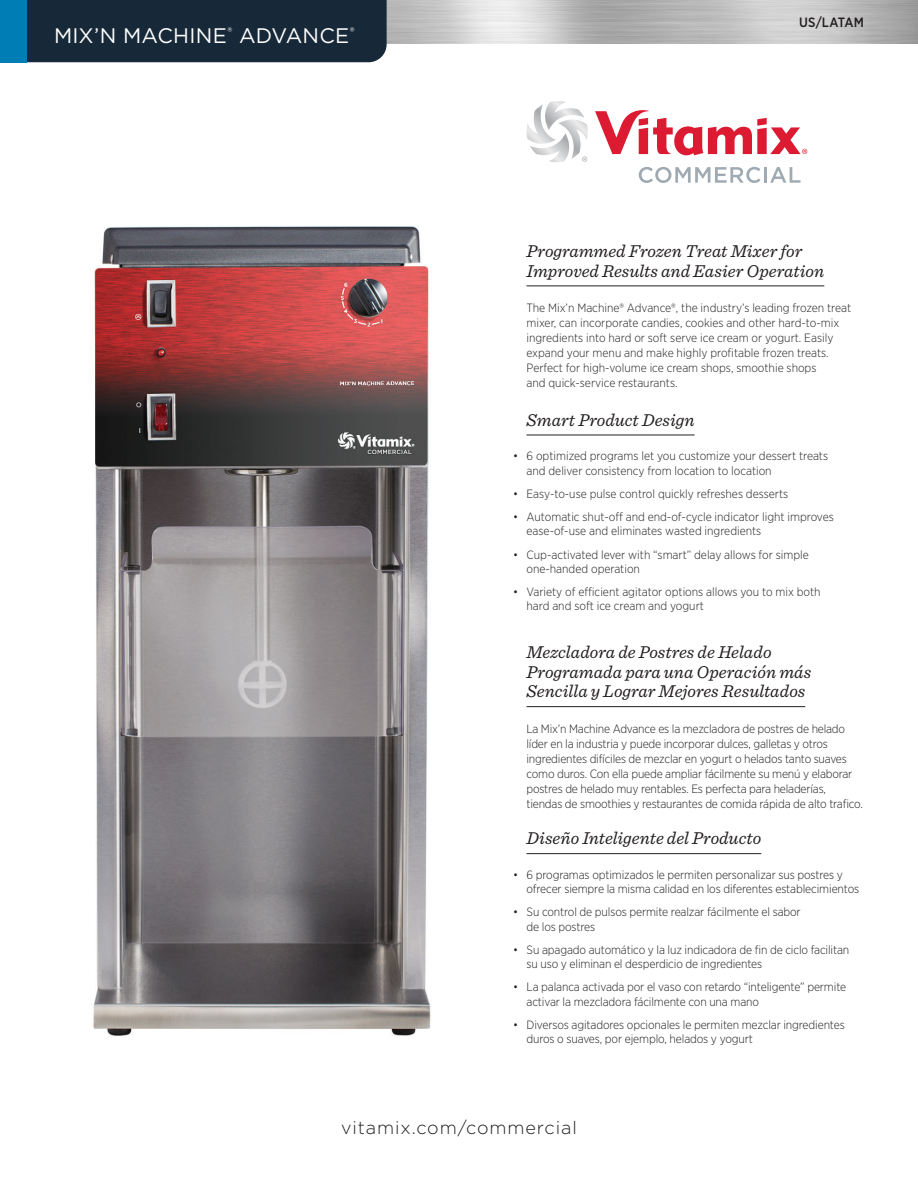
<style>
.page{position:relative;width:918px;height:1188px;background:#fff}
.page>*{position:absolute;margin:0;border:0;box-sizing:border-box;transform-origin:0 0}
.Machine_Name{font:21px "Gotham";letter-spacing:.01em;color:#fff}
.t1{font:italic 18px/19.5px "Sentinel";color:#231f20}
.t2{font:300 18px "Gotham";letter-spacing:.05em;color:#231f20}
.Region_Code{font:500 13.5px "Gotham Narrow";letter-spacing:.015em;color:#231f20}
.Text{font:300 12px/15px "Gotham Narrow";letter-spacing:-.01em;color:#231f20}
</style>
<div class="page">
<img style="left:93px;top:226px;width:338px;height:810px">
<svg style="left:595px;top:110px;width:212px;height:45px"></svg>
<svg style="left:526px;top:101px;width:62px;height:61px"></svg>
<svg style="left:639px;top:167px;width:122px;height:16px"></svg>
<hr style="left:764px;top:167px;width:3px;height:16px;background:#9faab2">
<svg style="left:770px;top:167px;width:31px;height:16px"></svg>
<div style="left:27px;top:0;width:360px;height:62px;background:#172938"></div>
<div style="left:0;top:0;width:27px;height:62px;background:#007db5"></div>
<hr style="left:526px;top:286px;width:298px;height:1px;background:#231f20">
<hr style="left:526px;top:435px;width:169px;height:1px;background:#231f20">
<hr style="left:526px;top:706px;width:279px;height:1px;background:#231f20">
<hr style="left:526px;top:853px;width:235px;height:1px;background:#231f20">
<p class="Machine_Name" style="left:54px;top:22px;width:302px">MIX’N MACHINE<sup>®</sup> ADVANCE<sup>®</sup></p>
<p class="Region_Code" style="left:799px;top:14px;width:66px">US/LATAM</p>
<p class="t1" style="left:526px;top:240px;width:299px">Programmed Frozen Treat Mixer for<br>Improved Results and Easier Operation</p>
<p class="Text" style="left:526px;top:300px;width:326px">The Mix’n Machine® Advance®, the industry’s leading frozen treat mixer, can incorporate candies, cookies and other hard-to-mix ingredients into hard or soft serve ice cream or yogurt. Easily expand your menu and make highly profitable frozen treats.<br>Perfect for high-volume ice cream shops, smoothie shops<br>and quick-service restaurants.</p>
<p class="t1" style="left:526px;top:409px;width:170px">Smart Product Design</p>
<p class="Text" style="left:526px;top:449px;width:303px;line-height:14.2px;text-indent:-14px">• 6 optimized programs let you customize your dessert treats and deliver consistency from location to location</p>
<p class="Text" style="left:513px;top:486px;width:277px">• Easy-to-use pulse control quickly refreshes desserts</p>
<p class="Text" style="left:526px;top:509px;width:309px;line-height:14.2px;text-indent:-14px">• Automatic shut-off and end-of-cycle indicator light improves ease-of-use and eliminates wasted ingredients</p>
<p class="Text" style="left:526px;top:547px;width:284px;line-height:14.2px;text-indent:-14px">• Cup-activated lever with “smart” delay allows for simple one-handed operation</p>
<p class="Text" style="left:526px;top:584px;width:296px;line-height:14.2px;text-indent:-14px">• Variety of efficient agitator options allows you to mix both hard and soft ice cream and yogurt</p>
<p class="t1" style="left:526px;top:642px;width:286px">Mezcladora de Postres de Helado<br>Programada para una Operación más<br>Sencilla y Lograr Mejores Resultados</p>
<p class="Text" style="left:526px;top:721px;width:338px">La Mix’n Machine Advance es la mezcladora de postres de helado líder en la industria y puede incorporar dulces, galletas y otros ingredientes difíciles de mezclar en yogurt o helados tanto suaves como duros. Con ella puede ampliar fácilmente su menú y elaborar postres de helado muy rentables. Es perfecta para heladerías, tiendas de smoothies y restaurantes de comida rápida de alto trafico.</p>
<p class="t1" style="left:526px;top:828px;width:236px">Diseño Inteligente del Producto</p>
<p class="Text" style="left:526px;top:867px;width:334px;line-height:14.2px;text-indent:-14px">• 6 programas optimizados le permiten personalizar sus postres y ofrecer siempre la misma calidad en los diferentes establecimientos</p>
<p class="Text" style="left:526px;top:905px;width:276px;line-height:14.2px;text-indent:-14px">• Su control de pulsos permite realzar fácilmente el sabor de los postres</p>
<p class="Text" style="left:526px;top:942px;width:324px;line-height:14.2px;text-indent:-14px">• Su apagado automático y la luz indicadora de fin de ciclo facilitan su uso y eliminan el desperdicio de ingredientes</p>
<p class="Text" style="left:526px;top:980px;width:321px;line-height:14.2px;text-indent:-14px">• La palanca activada por el vaso con retardo “inteligente” permite activar la mezcladora fácilmente con una mano</p>
<p class="Text" style="left:526px;top:1017px;width:320px;line-height:14.2px;text-indent:-14px">• Diversos agitadores opcionales le permiten mezclar ingredientes duros o suaves, por ejemplo, helados y yogurt</p>
<p class="t2" style="left:341px;top:1116px;width:237px">vitamix.com/commercial</p>
</div>
